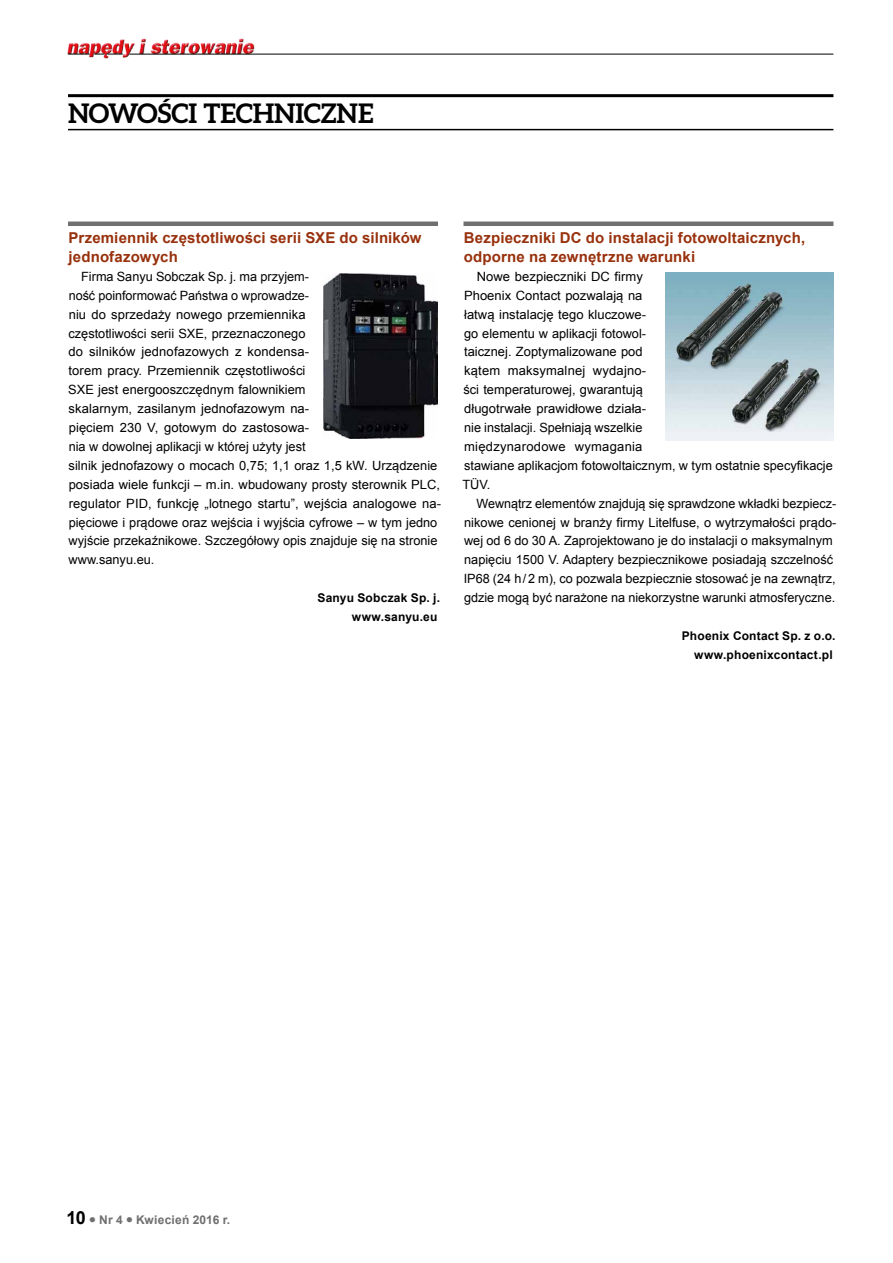
<style>
.page{position:relative;width:893px;height:1263px;background:#fff}
.page>*{position:absolute;margin:0;border:0;box-sizing:border-box;transform-origin:0 0}
.t1{font:700 27px "Aleo";letter-spacing:-.005em;color:#000}
.t2{font:700 15px/18.9px "Arial";letter-spacing:.01em;color:#98310d}
.t3{font:12.75px/18.9px "Arial";color:#000}
.t4{font:700 12px/18.9px "Arial";letter-spacing:.015em;color:#000;text-align:right}
.t5{font:700 12px "Arial";letter-spacing:.015em;color:#706f6f}
.s1{font-size:18px;color:#000}
</style>
<div class="page">
<img style="left:67px;top:38px;width:190px;height:21px">
<hr style="left:129px;top:54px;width:704px;height:1px;background:#000">
<svg style="left:68px;top:54px;width:55px;height:1px"></svg>
<hr style="left:68px;top:94px;width:765px;height:3px;background:#000">
<hr style="left:68px;top:129px;width:765px;height:1px;background:#000">
<div style="left:68px;top:221px;width:370px;height:5px;background:#706f6f"></div>
<img style="left:323px;top:273px;width:115px;height:165px">
<div style="left:463px;top:221px;width:370px;height:5px;background:#706f6f"></div>
<img style="left:665px;top:273px;width:168px;height:168px">
<h1 class="t1" style="left:68px;top:97px;width:307px">NOWOŚCI TECHNICZNE</h1>
<p class="t2" style="left:68px;top:229px;width:355px">Przemiennik częstotliwości serii SXE do silników jednofazowych</p>
<p class="t3" style="left:68px;top:267px;width:374px;text-indent:13px">Firma Sanyu Sobczak Sp. j. ma przyjem-<br>ność poinformować Państwa o wprowadze-<br>niu do sprzedaży nowego przemiennika<br>częstotliwości serii SXE, przeznaczonego<br>do silników jednofazowych z kondensa-<br>torem pracy. Przemiennik częstotliwości<br>SXE jest energooszczędnym falownikiem<br>skalarnym, zasilanym jednofazowym na-<br>pięciem 230 V, gotowym do zastosowa-<br>nia w dowolnej aplikacji w której użyty jest<br>silnik jednofazowy o mocach 0,75; 1,1 oraz 1,5 kW. Urządzenie posiada wiele funkcji – m.in. wbudowany prosty sterownik PLC, regulator PID, funkcję „lotnego startu”, wejścia analogowe na&shy;pięciowe i prądowe oraz wejścia i wyjścia cyfrowe – w tym jedno wyjście przekaźnikowe. Szczegółowy opis znajduje się na stronie www.sanyu.eu.</p>
<p class="t4" style="left:317px;top:589px;width:124px">Sanyu Sobczak Sp. j. www.sanyu.eu</p>
<p class="t2" style="left:464px;top:229px;width:343px">Bezpieczniki DC do instalacji fotowoltaicznych, odporne na zewnętrzne warunki</p>
<p class="t3" style="left:462px;top:267px;width:372px;text-indent:14px">Nowe bezpieczniki DC firmy<br>Phoenix Contact pozwalają na<br>łatwą instalację tego kluczowe-<br>go elementu w aplikacji fotowol-<br>taicznej. Zoptymalizowane pod<br>kątem maksymalnej wydajno-<br>ści temperaturowej, gwarantują<br>długotrwałe prawidłowe działa-<br>nie instalacji. Spełniają wszelkie<br>międzynarodowe wymagania<br>stawiane aplikacjom fotowoltaicznym, w tym ostatnie specyfikacje<br>TÜV.</p>
<p class="t3" style="left:464px;top:494px;width:374px;text-indent:13px">Wewnątrz elementów znajdują się sprawdzone wkładki bezpiecz&shy;nikowe cenionej w branży firmy Litelfuse, o wytrzymałości prądo&shy;wej od 6 do 30 A. Zaprojektowano je do instalacji o maksymalnym napięciu 1500 V. Adaptery bezpiecznikowe posiadają szczelność IP68 (24 h/2 m), co pozwala bezpiecznie stosować je na zewnątrz, gdzie mogą być narażone na niekorzystne warunki atmosferyczne.</p>
<p class="t4" style="left:682px;top:627px;width:155px">Phoenix Contact Sp. z o.o. www.phoenixcontact.pl</p>
<p class="t5" style="left:67px;top:1212px;width:165px"><span class="s1">10</span> ● Nr 4 ● Kwiecień 2016 r.</p>
</div>
